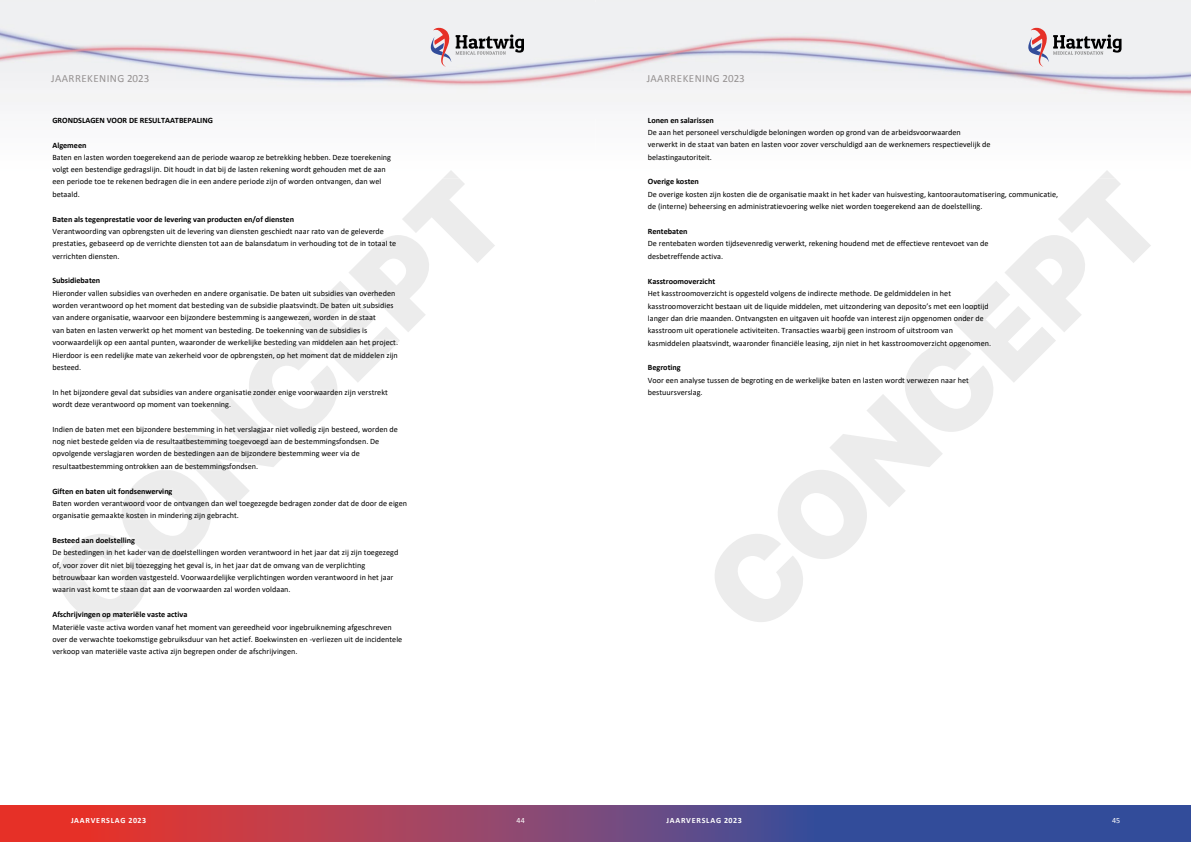
<style>
.page{position:relative;width:1191px;height:842px;background:#fff}
.page>*{position:absolute;margin:0;border:0;box-sizing:border-box;transform-origin:0 0}
.t1{font:11px "Calibri";letter-spacing:.04em;color:#959191}
.t2{font:8.2px/12.4px "Calibri";letter-spacing:.005em;color:#000}
.t3{font:700 8.2px "Calibri";color:#000}
.t4{font:700 8px "Calibri";letter-spacing:.09em;color:#fff}
.t5{font:8px "Calibri";color:#fff}
</style>
<div class="page">
<svg style="left:0;top:805px;width:1191px;height:37px;background:#7d4571"></svg>
<svg style="left:0;top:0;width:595px;height:2px"></svg>
<svg style="left:595px;top:0;width:596px;height:2px"></svg>
<svg style="left:431px;top:27px;width:93px;height:40px"></svg>
<svg style="left:1028px;top:27px;width:93px;height:40px"></svg>
<svg style="left:1058px;top:179px;width:93px;height:84px"></svg>
<svg style="left:715px;top:235px;width:374px;height:387px"></svg>
<svg style="left:954px;top:303px;width:34px;height:19px"></svg>
<svg style="left:931px;top:340px;width:60px;height:7px"></svg>
<svg style="left:905px;top:377px;width:63px;height:7px"></svg>
<svg style="left:59px;top:179px;width:436px;height:443px"></svg>
<svg style="left:373px;top:241px;width:23px;height:7px"></svg>
<svg style="left:311px;top:290px;width:84px;height:19px"></svg>
<svg style="left:299px;top:315px;width:76px;height:19px"></svg>
<svg style="left:260px;top:340px;width:137px;height:19px"></svg>
<svg style="left:212px;top:389px;width:125px;height:19px"></svg>
<svg style="left:175px;top:426px;width:139px;height:19px"></svg>
<svg style="left:160px;top:451px;width:127px;height:19px"></svg>
<svg style="left:122px;top:488px;width:118px;height:19px"></svg>
<svg style="left:122px;top:513px;width:89px;height:7px"></svg>
<svg style="left:75px;top:537px;width:60px;height:7px"></svg>
<svg style="left:59px;top:550px;width:133px;height:31px"></svg>
<svg style="left:60px;top:587px;width:86px;height:5px"></svg>
<svg style="left:78px;top:611px;width:53px;height:8px"></svg>
<h1 class="t1" style="left:51px;top:71px;width:100px">JAARREKENING 2023</h1>
<h1 class="t1" style="left:647px;top:71px;width:100px">JAARREKENING 2023</h1>
<p class="t3" style="left:52px;top:115px;width:162px">GRONDSLAGEN VOOR DE RESULTAATBEPALING</p>
<p class="t3" style="left:52px;top:139px;width:36px">Algemeen</p>
<p class="t2" style="left:52px;top:151px;width:340px">Baten en lasten worden toegerekend aan de periode waarop ze betrekking hebben. Deze toerekening volgt een bestendige gedragslijn. Dit houdt in dat bij de lasten rekening wordt gehouden met de aan een periode toe te rekenen bedragen die in een andere periode zijn of worden ontvangen, dan wel betaald.</p>
<p class="t3" style="left:52px;top:213px;width:243px">Baten als tegenprestatie voor de levering van producten en/of diensten</p>
<p class="t2" style="left:52px;top:225px;width:333px">Verantwoording van opbrengsten uit de levering van diensten geschiedt naar rato van de geleverde</p>
<p class="t2" style="left:52px;top:249px;width:69px">verrichten diensten.</p>
<p class="t3" style="left:52px;top:275px;width:49px">Subsidiebaten</p>
<p class="t3" style="left:648px;top:114px;width:67px">Lonen en salarissen</p>
<p class="t2" style="left:648px;top:126px;width:344px">De aan het personeel verschuldigde beloningen worden op grond van de arbeidsvoorwaarden verwerkt in de staat van baten en lasten voor zover verschuldigd aan de werknemers respectievelijk de belastingautoriteit.</p>
<p class="t3" style="left:648px;top:176px;width:53px">Overige kosten</p>
<p class="t2" style="left:648px;top:188px;width:412px">De overige kosten zijn kosten die de organisatie maakt in het kader van huisvesting, kantoorautomatisering, communicatie, de (interne) beheersing en administratievoering welke niet worden toegerekend aan de doelstelling.</p>
<p class="t3" style="left:648px;top:225px;width:41px">Rentebaten</p>
<p class="t2" style="left:648px;top:237px;width:342px">De rentebaten worden tijdsevenredig verwerkt, rekening houdend met de effectieve rentevoet van de desbetreffende activa.</p>
<p class="t3" style="left:648px;top:275px;width:69px">Kasstroomoverzicht</p>
<p class="t2" style="left:648px;top:287px;width:305px">Het kasstroomoverzicht is opgesteld volgens de indirecte methode. De geldmiddelen in het</p>
<p class="t2" style="left:648px;top:324px;width:307px">kasstroom uit operationele activiteiten. Transacties waarbij geen instroom of uitstroom van</p>
<p class="t3" style="left:648px;top:362px;width:34px">Begroting</p>
<p class="t2" style="left:648px;top:374px;width:322px">Voor een analyse tussen de begroting en de werkelijke baten en lasten wordt verwezen naar het bestuursverslag.</p>
<p class="t2" style="left:52px;top:237px;width:345px">prestaties, gebaseerd op de verrichte diensten tot aan de balansdatum in verhouding tot de in totaal te</p>
<p class="t2" style="left:52px;top:287px;width:347px">Hieronder vallen subsidies van overheden en andere organisatie. De baten uit subsidies van overheden worden verantwoord op het moment dat besteding van de subsidie plaatsvindt. De baten uit subsidies van andere organisatie, waarvoor een bijzondere bestemming is aangewezen, worden in de staat<br>van baten en lasten verwerkt op het moment van besteding. De toekenning van de subsidies is voorwaardelijk op een aantal punten, waaronder de werkelijke besteding van middelen aan het project.<br>Hierdoor is een redelijke mate van zekerheid voor de opbrengsten, op het moment dat de middelen zijn</p>
<p class="t2" style="left:52px;top:385px;width:337px">In het bijzondere geval dat subsidies van andere organisatie zonder enige voorwaarden zijn verstrekt wordt deze verantwoord op moment van toekenning.</p>
<p class="t2" style="left:52px;top:423px;width:347px">Indien de baten met een bijzondere bestemming in het verslagjaar niet volledig zijn besteed, worden de nog niet bestede gelden via de resultaatbestemming toegevoegd aan de bestemmingsfondsen. De opvolgende verslagjaren worden de bestedingen aan de bijzondere bestemming weer via de resultaatbestemming ontrokken aan de bestemmingsfondsen.</p>
<p class="t3" style="left:52px;top:485px;width:122px">Giften en baten uit fondsenwerving</p>
<p class="t2" style="left:52px;top:497px;width:356px">Baten worden verantwoord voor de ontvangen dan wel toegezegde bedragen zonder dat de door de eigen organisatie gemaakte kosten in mindering zijn gebracht.</p>
<p class="t3" style="left:52px;top:534px;width:84px">Besteed aan doelstelling</p>
<p class="t2" style="left:52px;top:546px;width:347px">De bestedingen in het kader van de doelstellingen worden verantwoord in het jaar dat zij zijn toegezegd of, voor zover dit niet bij toezegging het geval is, in het jaar dat de omvang van de verplichting betrouwbaar kan worden vastgesteld. Voorwaardelijke verplichtingen worden verantwoord in het jaar waarin vast komt te staan dat aan de voorwaarden zal worden voldaan.</p>
<p class="t3" style="left:52px;top:609px;width:136px">Afschrijvingen op materiële vaste activa</p>
<p class="t2" style="left:648px;top:299px;width:342px">kasstroomoverzicht bestaan uit de liquide middelen, met uitzondering van deposito’s met een looptijd langer dan drie maanden. Ontvangsten en uitgaven uit hoofde van interest zijn opgenomen onder de</p>
<p class="t2" style="left:648px;top:336px;width:345px">kasmiddelen plaatsvindt, waaronder financiële leasing, zijn niet in het kasstroomoverzicht opgenomen.</p>
<p class="t2" style="left:52px;top:361px;width:30px">besteed.</p>
<p class="t2" style="left:52px;top:620px;width:351px">Materiële vaste activa worden vanaf het moment van gereedheid voor ingebruikneming afgeschreven over de verwachte toekomstige gebruiksduur van het actief. Boekwinsten en -verliezen uit de incidentele verkoop van materiële vaste activa zijn begrepen onder de afschrijvingen.</p>
<p class="t4" style="left:71px;top:815px;width:77px">JAARVERSLAG 2023</p>
<p class="t5" style="left:516px;top:815px;width:10px">44</p>
<p class="t4" style="left:666px;top:815px;width:77px">JAARVERSLAG 2023</p>
<p class="t5" style="left:1112px;top:815px;width:10px">45</p>
</div>
